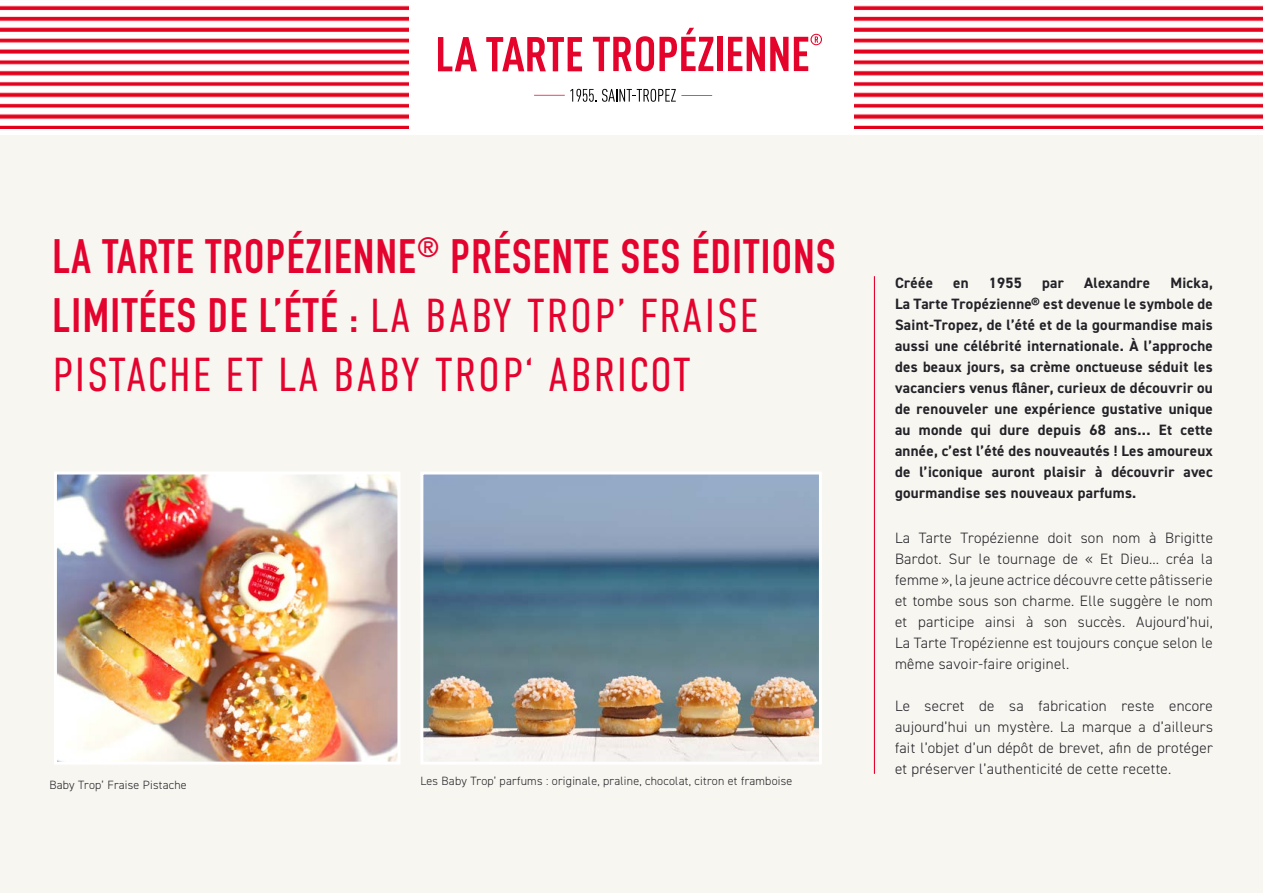
<style>
.page{position:relative;width:1263px;height:893px;background:#f8f6f0}
.page>*{position:absolute;margin:0;border:0;box-sizing:border-box;transform-origin:0 0}
.t1{font:700 47.55px/58.9px "DIN Condensed";letter-spacing:.03em;color:#e4032e}
.t2{font:700 15px/21px "DIN2014";letter-spacing:.02em;color:#222228;text-align:justify}
.t3{font:300 15px/21px "DIN2014";letter-spacing:.02em;color:#222228;text-align:justify}
.t4{font:300 12px "DIN2014";letter-spacing:.02em;color:#222228}
.s1{font-weight:300}
</style>
<div class="page">
<hr style="left:874px;top:276px;width:1px;height:498px;background:#e4032e">
<img style="left:58px;top:475px;width:338px;height:286px">
<div style="left:54px;top:471px;width:346px;height:294px;border:3px solid #fff"></div>
<div style="left:0;top:0;width:1263px;height:135px;background:#fff"></div>
<img style="left:0;top:5px;width:1263px;height:124px">
<div style="left:409px;top:0;width:444px;height:135px;background:#fff"></div>
<svg style="left:570px;top:89px;width:106px;height:13px"></svg>
<hr style="left:534px;top:95px;width:31px;height:1px;background:#e3032b">
<hr style="left:681px;top:95px;width:31px;height:1px;background:#e3032b">
<svg style="left:438px;top:37px;width:39px;height:34px"></svg>
<svg style="left:486px;top:37px;width:96px;height:34px"></svg>
<div style="left:717px;top:37px;width:6px;height:34px;background:#e3032b"></div>
<svg style="left:728px;top:37px;width:60px;height:34px"></svg>
<svg style="left:794px;top:34px;width:28px;height:37px"></svg>
<svg style="left:593px;top:28px;width:120px;height:43px"></svg>
<img style="left:424px;top:475px;width:394px;height:286px">
<div style="left:420px;top:471px;width:402px;height:294px;border:3px solid #fff"></div>
<h1 class="t1" style="left:53px;top:226px;width:784px">LA TARTE TROPÉZIENNE<sup>®</sup> PRÉSENTE SES ÉDITIONS<br>LIMITÉES DE L’ÉTÉ : <span class="s1">LA BABY TROP’ FRAISE<br>PISTACHE ET LA BABY TROP‘ ABRICOT</span></h1>
<p class="t4" style="left:49px;top:777px;width:139px">Baby Trop’ Fraise Pistache</p>
<p class="t4" style="left:420px;top:774px;width:374px">Les Baby Trop’ parfums : originale, praline, chocolat, citron et framboise</p>
<p class="t2" style="left:895px;top:272px;width:40px">Créée</p>
<p class="t2" style="left:953px;top:272px;width:17px">en</p>
<p class="t2" style="left:989px;top:272px;width:35px">1955</p>
<p class="t2" style="left:1042px;top:272px;width:23px">par</p>
<p class="t2" style="left:1084px;top:272px;width:68px">Alexandre</p>
<p class="t2" style="left:895px;top:272px;width:319px;text-indent:275px">Micka, La Tarte Tropézienne® est devenue le symbole de Saint-Tropez, de l’été et de la gourmandise mais aussi une célébrité internationale. À l’approche des beaux jours, sa crème onctueuse séduit les vacanciers venus flâner, curieux de découvrir ou de renouveler une expérience gustative unique au monde qui dure depuis 68 ans... Et cette année, c’est l’été des nouveautés ! Les amoureux de l’iconique auront plaisir à découvrir avec gourmandise ses nouveaux parfums.</p>
<p class="t3" style="left:895px;top:527px;width:319px">La Tarte Tropézienne doit son nom à Brigitte Bardot. Sur le tournage de « Et Dieu… créa la femme », la jeune actrice découvre cette pâtisserie et tombe sous son charme. Elle suggère le nom et participe ainsi à son succès. Aujourd’hui, La Tarte Tropézienne est toujours conçue selon le même savoir-faire originel.</p>
<p class="t3" style="left:895px;top:695px;width:319px">Le secret de sa fabrication reste encore aujourd’hui un mystère. La marque a d’ailleurs fait l’objet d’un dépôt de brevet, afin de protéger et préserver l’authenticité de cette recette.</p>
</div>
